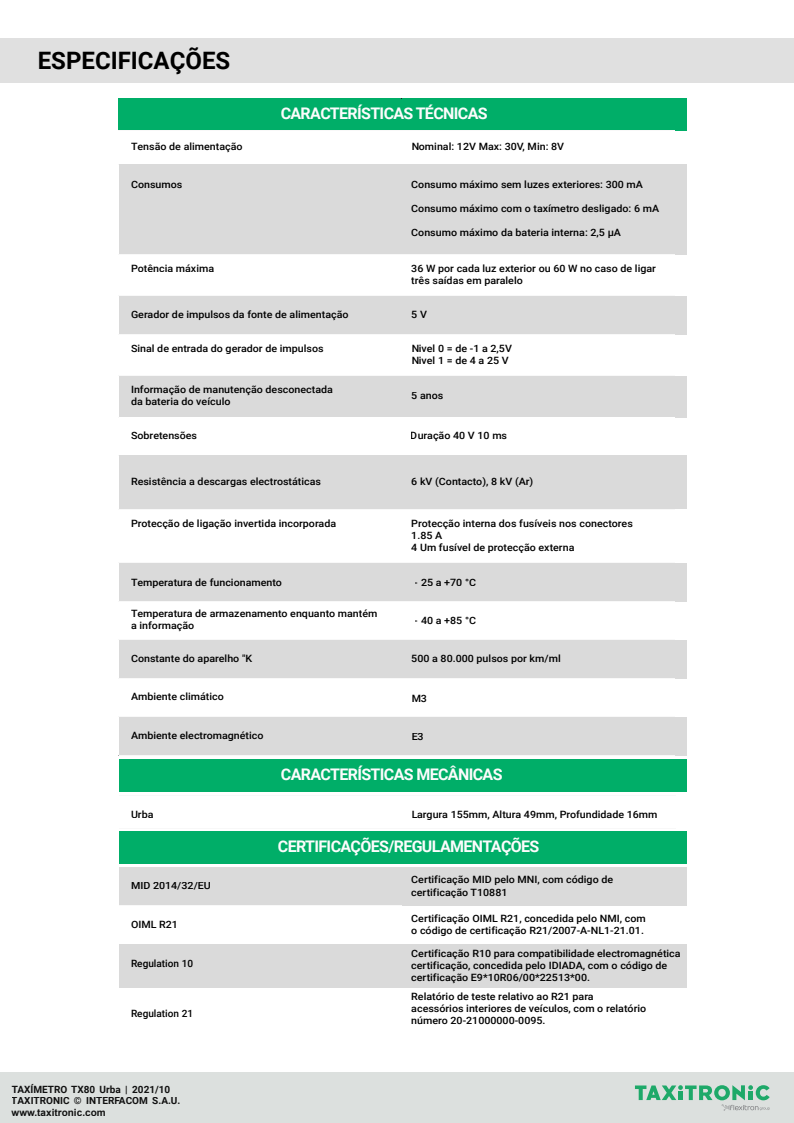
<style>
.page{position:relative;width:794px;height:1123px;background:#fff}
.page>*{position:absolute;margin:0;border:0;box-sizing:border-box;transform-origin:0 0}
.t1{font:700 24px "Roboto";color:#000}
.t2{font:700 16px "Roboto";letter-spacing:-.04em;color:#fcfcfc}
.t3{font:500 10.1px/12.1px "Roboto";color:#000;scale:1.06 1}
.t4{font:500 10.1px "Roboto";color:#000}
.t5{font:700 10px "Roboto";color:#111}
.t6{font:700 10px "Arial";color:#111}
</style>
<div class="page">
<div style="left:0;top:38px;width:794px;height:44px;background:#e0e0e0"></div>
<hr style="left:119px;top:795px;width:283px;height:1px;background:#f8f8f8">
<hr style="left:402px;top:795px;width:274px;height:1px;background:#f8f8f8">
<hr style="left:119px;top:828px;width:283px;height:1px;background:#f8f8f8">
<hr style="left:402px;top:828px;width:274px;height:1px;background:#f8f8f8">
<hr style="left:119px;top:867px;width:283px;height:1px;background:#f8f8f8">
<div style="left:119px;top:867px;width:282px;height:38px;background:#dadada"></div>
<div style="left:402px;top:867px;width:285px;height:38px;background:#dadada"></div>
<hr style="left:119px;top:905px;width:283px;height:1px;background:#f8f8f8">
<hr style="left:119px;top:947px;width:283px;height:1px;background:#f8f8f8">
<div style="left:402px;top:98px;width:285px;height:33px;background:#00ae68"></div>
<div style="left:119px;top:98px;width:288px;height:33px;background:#00ae68"></div>
<hr style="left:118px;top:131px;width:283px;height:1px;background:#f8f8f8">
<hr style="left:401px;top:131px;width:274px;height:1px;background:#f8f8f8">
<hr style="left:118px;top:164px;width:283px;height:1px;background:#f8f8f8">
<div style="left:119px;top:164px;width:281px;height:90px;background:#dadada"></div>
<div style="left:401px;top:164px;width:286px;height:90px;background:#dadada"></div>
<hr style="left:118px;top:254px;width:283px;height:1px;background:#f8f8f8">
<hr style="left:401px;top:254px;width:274px;height:1px;background:#f8f8f8">
<hr style="left:118px;top:296px;width:283px;height:1px;background:#f8f8f8">
<div style="left:119px;top:296px;width:281px;height:38px;background:#dadada"></div>
<div style="left:401px;top:296px;width:286px;height:38px;background:#dadada"></div>
<hr style="left:118px;top:334px;width:283px;height:1px;background:#f8f8f8">
<hr style="left:401px;top:334px;width:274px;height:1px;background:#f8f8f8">
<hr style="left:118px;top:376px;width:283px;height:1px;background:#f8f8f8">
<div style="left:119px;top:376px;width:281px;height:41px;background:#dadada"></div>
<div style="left:401px;top:376px;width:286px;height:41px;background:#dadada"></div>
<hr style="left:118px;top:417px;width:283px;height:1px;background:#f8f8f8">
<hr style="left:401px;top:417px;width:274px;height:1px;background:#f8f8f8">
<div style="left:119px;top:417px;width:281px;height:39px;background:#fff"></div>
<div style="left:401px;top:417px;width:273px;height:39px;background:#fff"></div>
<hr style="left:118px;top:455px;width:283px;height:1px;background:#f8f8f8">
<hr style="left:401px;top:455px;width:274px;height:1px;background:#f8f8f8">
<div style="left:119px;top:456px;width:281px;height:53px;background:#dadada"></div>
<div style="left:401px;top:456px;width:286px;height:53px;background:#dadada"></div>
<hr style="left:118px;top:509px;width:283px;height:1px;background:#f8f8f8">
<hr style="left:401px;top:509px;width:274px;height:1px;background:#f8f8f8">
<hr style="left:118px;top:562px;width:283px;height:1px;background:#f8f8f8">
<hr style="left:401px;top:562px;width:274px;height:1px;background:#f8f8f8">
<div style="left:119px;top:563px;width:281px;height:38px;background:#dadada"></div>
<div style="left:401px;top:563px;width:286px;height:38px;background:#dadada"></div>
<hr style="left:118px;top:601px;width:283px;height:1px;background:#f8f8f8">
<hr style="left:401px;top:601px;width:274px;height:1px;background:#f8f8f8">
<hr style="left:118px;top:639px;width:283px;height:1px;background:#f8f8f8">
<hr style="left:401px;top:639px;width:274px;height:1px;background:#f8f8f8">
<div style="left:119px;top:640px;width:281px;height:38px;background:#dadada"></div>
<div style="left:401px;top:640px;width:286px;height:38px;background:#dadada"></div>
<hr style="left:118px;top:678px;width:283px;height:1px;background:#f8f8f8">
<hr style="left:401px;top:678px;width:274px;height:1px;background:#f8f8f8">
<hr style="left:118px;top:717px;width:283px;height:1px;background:#f8f8f8">
<div style="left:119px;top:717px;width:281px;height:38px;background:#dadada"></div>
<div style="left:401px;top:717px;width:286px;height:38px;background:#dadada"></div>
<hr style="left:118px;top:755px;width:283px;height:1px;background:#f8f8f8">
<hr style="left:401px;top:755px;width:274px;height:1px;background:#f8f8f8">
<div style="left:0;top:1072px;width:794px;height:51px;background:#dce0de"></div>
<div style="left:402px;top:759px;width:285px;height:33px;background:#00ae68"></div>
<div style="left:119px;top:759px;width:288px;height:33px;background:#00ae68"></div>
<div style="left:402px;top:831px;width:285px;height:33px;background:#00ae68"></div>
<div style="left:119px;top:831px;width:288px;height:33px;background:#00ae68"></div>
<div style="left:119px;top:944px;width:282px;height:43px;background:#dadada"></div>
<div style="left:402px;top:944px;width:285px;height:43px;background:#dadada"></div>
<svg style="left:635px;top:1085px;width:134px;height:26px"></svg>
<h1 class="t1" style="left:38px;top:44px;width:194px">ESPECIFICAÇÕES</h1>
<h2 class="t2" style="left:281px;top:102px;width:208px">CARACTERÍSTICAS TÉCNICAS</h2>
<p class="t3" style="left:131px;top:140px;width:107px">Tensão de alimentação</p>
<p class="t3" style="left:411px;top:140px;width:146px">Nominal: 12V Max: 30V, Min: 8V</p>
<p class="t3" style="left:131px;top:178px;width:50px">Consumos</p>
<p class="t3" style="left:411px;top:178px;width:220px">Consumo máximo sem luzes exteriores: 300 mA</p>
<p class="t3" style="left:411px;top:202px;width:235px">Consumo máximo com o taxímetro desligado: 6 mA</p>
<p class="t3" style="left:411px;top:226px;width:199px">Consumo máximo da bateria interna: 2,5 μA</p>
<p class="t3" style="left:131px;top:262px;width:80px">Potência máxima</p>
<p class="t3" style="left:411px;top:262px;width:232px">36 W por cada luz exterior ou 60 W no caso de ligar três saídas em paralelo</p>
<p class="t3" style="left:131px;top:308px;width:207px">Gerador de impulsos da fonte de alimentação</p>
<p class="t3" style="left:131px;top:342px;width:183px">Sinal de entrada do gerador de impulsos</p>
<p class="t3" style="left:411px;top:342px;width:96px">Nivel 0 = de -1 a 2,5V<br>Nivel 1 = de 4 a 25 V</p>
<p class="t3" style="left:131px;top:383px;width:192px">Informação de manutenção desconectada da bateria do veículo</p>
<p class="t3" style="left:411px;top:389px;width:32px">5 anos</p>
<p class="t3" style="left:131px;top:429px;width:64px">Sobretensões</p>
<p class="t3" style="left:411px;top:429px;width:92px">Duração 40 V 10 ms</p>
<p class="t3" style="left:411px;top:308px;width:16px">5 V</p>
<p class="t3" style="left:131px;top:474px;width:181px">Resistência a descargas electrostáticas</p>
<p class="t3" style="left:131px;top:516px;width:195px">Protecção de ligação invertida incorporada</p>
<p class="t3" style="left:411px;top:474px;width:117px">6 kV (Contacto), 8 kV (Ar)</p>
<p class="t3" style="left:411px;top:516px;width:210px">Protecção interna dos fusíveis nos conectores<br>1.85 A<br>4 Um fusível de protecção externa</p>
<p class="t3" style="left:415px;top:575px;width:59px">- 25 a +70 °C</p>
<p class="t3" style="left:415px;top:614px;width:59px">- 40 a +85 °C</p>
<p class="t3" style="left:131px;top:576px;width:144px">Temperatura de funcionamento</p>
<p class="t3" style="left:131px;top:607px;width:234px">Temperatura de armazenamento enquanto mantém a informação</p>
<p class="t3" style="left:131px;top:652px;width:116px">Constante do aparelho "K</p>
<p class="t3" style="left:411px;top:652px;width:142px">500 a 80.000 pulsos por km/ml</p>
<p class="t3" style="left:131px;top:690px;width:89px">Ambiente climático</p>
<p class="t3" style="left:411px;top:692px;width:16px">M3</p>
<p class="t3" style="left:131px;top:729px;width:127px">Ambiente electromagnético</p>
<p class="t3" style="left:411px;top:730px;width:13px">E3</p>
<h2 class="t2" style="left:281px;top:763px;width:223px">CARACTERÍSTICAS MECÂNICAS</h2>
<p class="t3" style="left:131px;top:807px;width:23px">Urba</p>
<p class="t3" style="left:411px;top:807px;width:234px">Largura 155mm, Altura 49mm, Profundidade 16mm</p>
<h2 class="t2" style="left:278px;top:835px;width:263px">CERTIFICAÇÕES/REGULAMENTAÇÕES</h2>
<p class="t3" style="left:131px;top:879px;width:77px">MID 2014/32/EU</p>
<p class="t3" style="left:411px;top:873px;width:192px">Certificação MID pelo MNI, com código de certificação T10881</p>
<p class="t3" style="left:131px;top:918px;width:46px">OIML R21</p>
<p class="t4" style="left:131px;top:956px;width:64px">Regulation 10</p>
<p class="t4" style="left:131px;top:1005px;width:64px">Regulation 21</p>
<p class="t5" style="left:12px;top:1082px;width:160px">TAXÍMETRO TX80 Urba | 2021/10</p>
<p class="t6" style="left:12px;top:1105px;width:96px">www.taxitronic.com</p>
<p class="t5" style="left:12px;top:1093px;width:170px">TAXITRONIC © INTERFACOM S.A.U.</p>
<p class="t3" style="left:411px;top:912px;width:223px">Certificação OIML R21, concedida pelo NMI, com o código de certificação R21/2007-A-NL1-21.01.</p>
<p class="t3" style="left:411px;top:946px;width:256px">Certificação R10 para compatibilidade electromagnética certificação, concedida pelo IDIADA, com o código de certificação E9*10R06/00*22513*00.</p>
<p class="t3" style="left:411px;top:990px;width:223px">Relatório de teste relativo ao R21 para acessórios interiores de veículos, com o relatório número 20-21000000-0095.</p>
</div>
